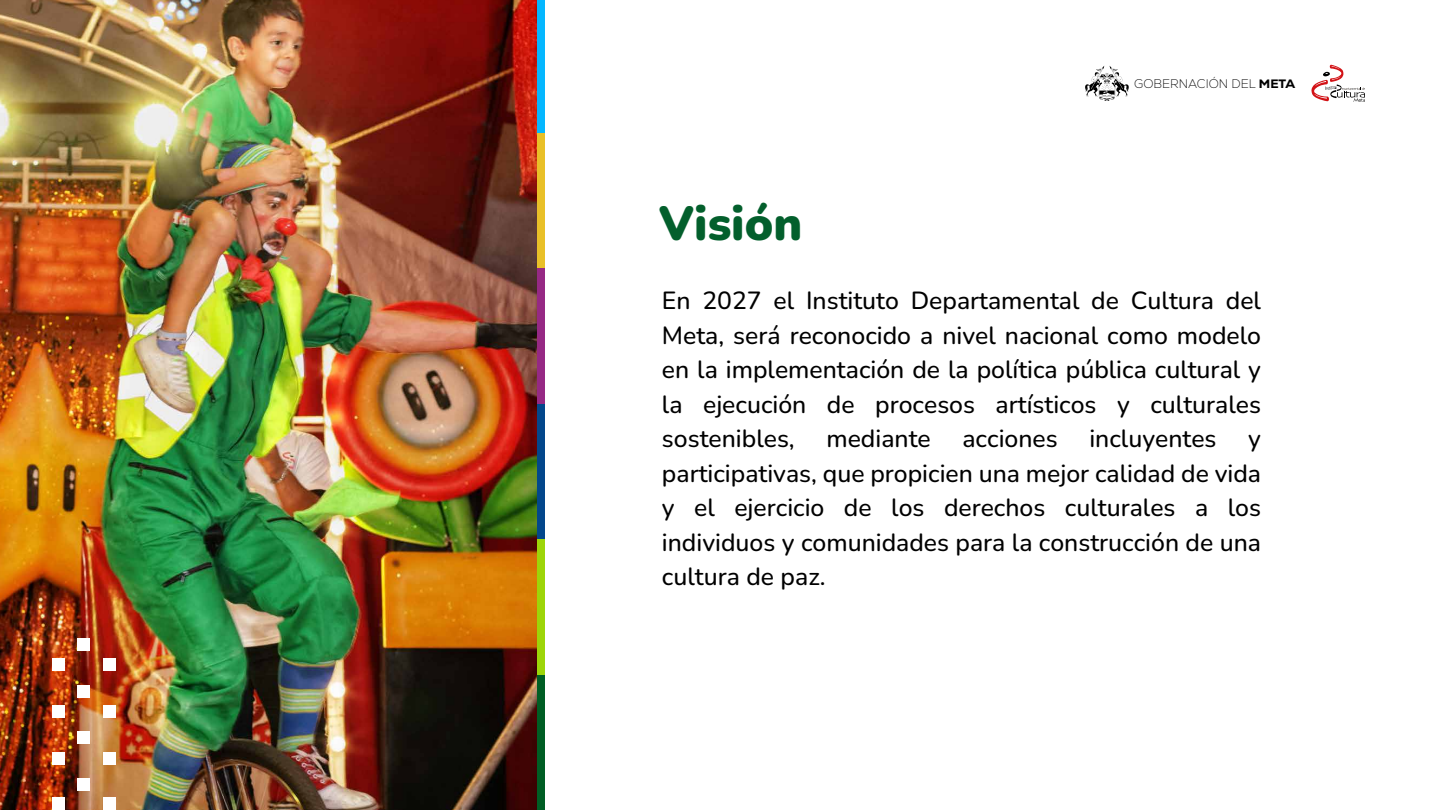
<style>
.page{position:relative;width:1440px;height:810px;background:#fff}
.page>*{position:absolute;margin:0;border:0;box-sizing:border-box;transform-origin:0 0}
.t1{font:900 47.62px "Nunito";color:#035f2c}
.t2{font:500 24.75px/34.5px "Nunito";color:#000;text-align:justify}
.t3{font:200 12.38px "Nexa";color:#000}
.s1{font-weight:800}
</style>
<div class="page">
<img style="left:0;top:0;width:537px;height:810px">
<div style="left:537px;top:674px;width:8px;height:136px;background:#005e24"></div>
<div style="left:537px;top:539px;width:8px;height:135px;background:#9dd509"></div>
<div style="left:537px;top:403px;width:8px;height:136px;background:#03478b"></div>
<div style="left:537px;top:268px;width:8px;height:135px;background:#962984"></div>
<div style="left:537px;top:132px;width:8px;height:136px;background:#e9c028"></div>
<div style="left:537px;top:0;width:8px;height:132px;background:#05b7ff"></div>
<svg style="left:1085px;top:66px;width:44px;height:35px"></svg>
<svg style="left:1311px;top:65px;width:54px;height:37px"></svg>
<div style="left:103px;top:752px;width:13px;height:13px;background:#fff"></div>
<div style="left:52px;top:752px;width:13px;height:13px;background:#fff"></div>
<div style="left:103px;top:705px;width:13px;height:13px;background:#fff"></div>
<div style="left:52px;top:705px;width:13px;height:13px;background:#fff"></div>
<div style="left:103px;top:658px;width:13px;height:13px;background:#fff"></div>
<div style="left:52px;top:658px;width:13px;height:13px;background:#fff"></div>
<div style="left:103px;top:797px;width:13px;height:13px;background:#fff"></div>
<div style="left:52px;top:797px;width:13px;height:13px;background:#fff"></div>
<div style="left:77px;top:778px;width:13px;height:13px;background:#fff"></div>
<div style="left:77px;top:731px;width:13px;height:13px;background:#fff"></div>
<div style="left:77px;top:685px;width:13px;height:13px;background:#fff"></div>
<div style="left:77px;top:638px;width:13px;height:13px;background:#fff"></div>
<h1 class="t1" style="left:659px;top:189px;width:145px">Visión</h1>
<p class="t3" style="left:1134px;top:77px;width:162px">GOBERNACIÓN DEL <span class="s1">META</span></p>
<p class="t2" style="left:662px;top:283px;width:601px">En 2027 el Instituto Departamental de Cultura del Meta, será reconocido a nivel nacional como modelo en la implementación de la política pública cultural y la ejecución de procesos artísticos y culturales sostenibles,</p>
<p class="t2" style="left:826px;top:421px;width:106px">mediante</p>
<p class="t2" style="left:962px;top:421px;width:97px">acciones</p>
<p class="t2" style="left:1089px;top:421px;width:129px">incluyentes</p>
<p class="t2" style="left:662px;top:421px;width:601px;text-indent:586px">y participativas, que propicien una mejor calidad de vida y el ejercicio de los derechos culturales a los individuos y comunidades para la construcción de una cultura de paz.</p>
</div>
